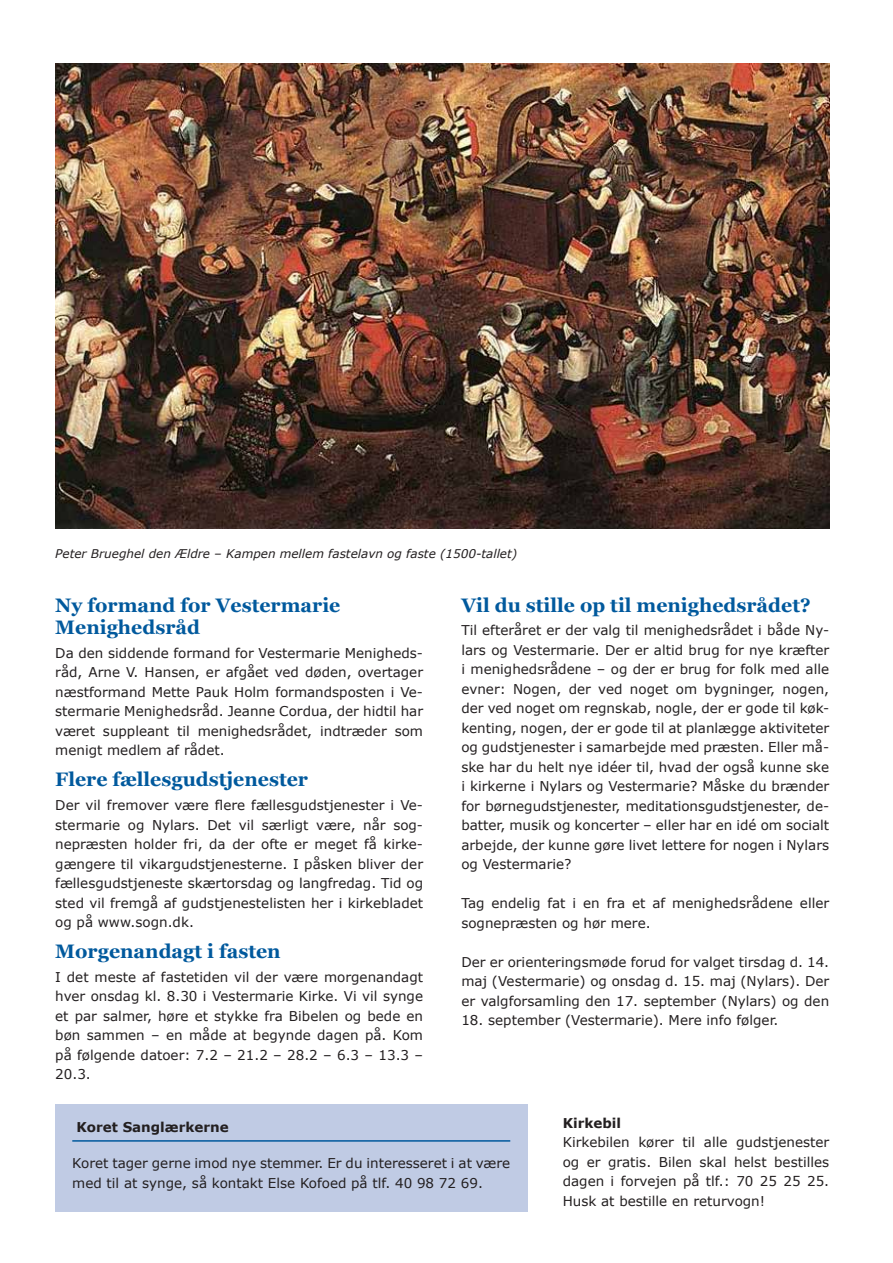
<style>
.page{position:relative;width:893px;height:1263px;background:#fff}
.page>*{position:absolute;margin:0;border:0;box-sizing:border-box;transform-origin:0 0}
.t1{font:700 19.5px/22.5px "Georgia";color:#00599d}
.t2{font:13.5px/19.5px "Verdana";color:#231f20;text-align:justify}
.t3{font:700 13.5px "Verdana";color:#231f20}
.t4{font:italic 12px "Verdana";color:#231f20}
</style>
<div class="page">
<div style="left:55px;top:1104px;width:472px;height:108px;background:#c0cbe4"></div>
<hr style="left:72px;top:1140px;width:438px;height:2px;background:#00599d">
<img style="left:55px;top:64px;width:774px;height:465px">
<p class="t4" style="left:55px;top:546px;width:464px">Peter Brueghel den Ældre – Kampen mellem fastelavn og faste (1500-tallet)</p>
<h1 class="t1" style="left:55px;top:592px;width:287px">Ny formand for Vestermarie<br>Menighedsråd</h1>
<p class="t2" style="left:55px;top:643px;width:369px">Da den siddende formand for Vestermarie Menigheds&shy;råd, Arne V. Hansen, er afgået ved døden, overtager næstformand Mette Pauk Holm formandsposten i Ve&shy;stermarie Menighedsråd. Jeanne Cordua, der hidtil har været suppleant til menighedsrådet, indtræder som menigt medlem af rådet.</p>
<h1 class="t1" style="left:55px;top:767px;width:254px">Flere fællesgudstjenester</h1>
<p class="t2" style="left:55px;top:795px;width:369px">Der vil fremover være flere fællesgudstjenester i Ve&shy;stermarie og Nylars. Det vil særligt være, når sog&shy;nepræsten holder fri, da der ofte er meget få kirke&shy;gængere til vikargudstjenesterne. I påsken bliver der fællesgudstjeneste skærtorsdag og langfredag. Tid og sted vil fremgå af gudstjenestelisten her i kirkebladet og på www.sogn.dk.</p>
<h1 class="t1" style="left:55px;top:939px;width:227px">Morgenandagt i fasten</h1>
<p class="t2" style="left:55px;top:967px;width:369px">I det meste af fastetiden vil der være morgenandagt hver onsdag kl. 8.30 i Vestermarie Kirke. Vi vil synge et par salmer, høre et stykke fra Bibelen og bede en bøn sammen – en måde at begynde dagen på. Kom på følgende datoer: 7.2 – 21.2 – 28.2 – 6.3 – 13.3 – 20.3.</p>
<h1 class="t1" style="left:461px;top:592px;width:351px">Vil du stille op til menighedsrådet?</h1>
<p class="t2" style="left:461px;top:621px;width:369px">Til efteråret er der valg til menighedsrådet i både Ny&shy;lars og Vestermarie. Der er altid brug for nye kræfter i menighedsrådene – og der er brug for folk med alle evner: Nogen, der ved noget om bygninger, nogen, der ved noget om regnskab, nogle, der er gode til køk&shy;kenting, nogen, der er gode til at planlægge aktiviteter og gudstjenester i samarbejde med præsten. Eller må&shy;ske har du helt nye idéer til, hvad der også kunne ske i kirkerne i Nylars og Vestermarie? Måske du brænder for børnegudstjenester, meditationsgudstjenester, de&shy;batter, musik og koncerter – eller har en idé om socialt arbejde, der kunne gøre livet lettere for nogen i Nylars og Vestermarie?</p>
<p class="t2" style="left:461px;top:894px;width:369px">Tag endelig fat i en fra et af menighedsrådene eller sognepræsten og hør mere.</p>
<p class="t2" style="left:461px;top:952px;width:369px">Der er orienteringsmøde forud for valget tirsdag d. 14. maj (Vestermarie) og onsdag d. 15. maj (Nylars). Der er valgforsamling den 17. september (Nylars) og den</p>
<p class="t2" style="left:461px;top:1011px;width:318px">18. september (Vestermarie). Mere info følger.</p>
<p class="t3" style="left:77px;top:1118px;width:154px">Koret Sanglærkerne</p>
<p class="t2" style="left:72px;top:1154px;width:439px">Koret tager gerne imod nye stemmer. Er du interesseret i at være med til at synge, så kontakt Else Kofoed på tlf. 40 98 72 69.</p>
<p class="t3" style="left:563px;top:1114px;width:60px">Kirkebil</p>
<p class="t2" style="left:563px;top:1133px;width:268px">Kirkebilen kører til alle gudstjenester og er gratis. Bilen skal helst bestilles dagen i forvejen på tlf.: 70 25 25 25.<br>Husk at bestille en returvogn!</p>
</div>
